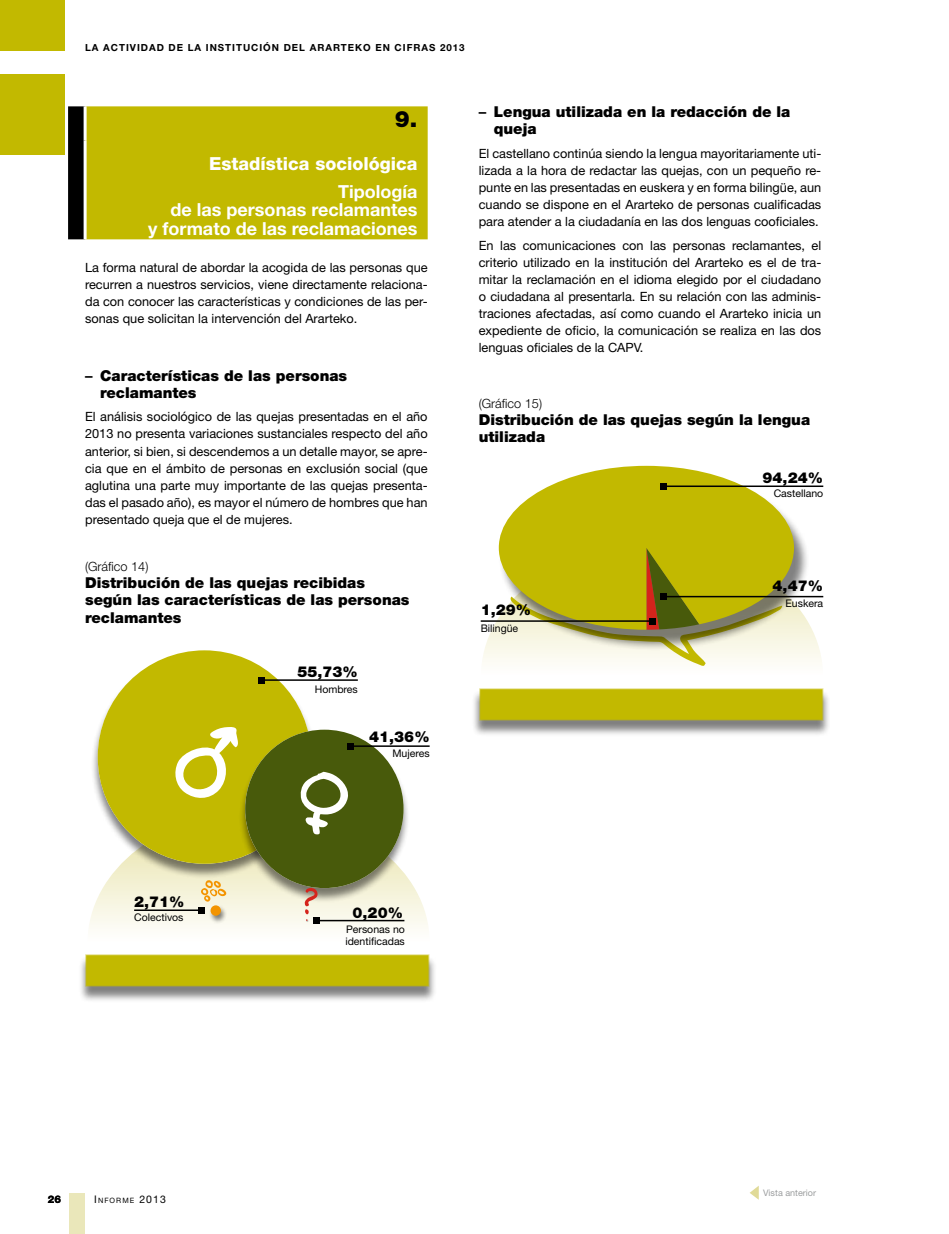
<style>
.page{position:relative;width:949px;height:1234px;background:#fff}
.page>*{position:absolute;margin:0;border:0;box-sizing:border-box;transform-origin:0 0}
.t1{font:900 22.5px "Helvetica Neue LT Std";color:#000}
.t2{font:700 18px/18.8px "Helvetica Neue LT Std";color:#fff;text-align:right}
.t3{font:800 18px "Helvetica Neue LT Std";color:#fff}
.t4{font:900 15px/17.1px "Helvetica Neue LT Std";color:#000}
.t5{font:12.75px/17.1px "Helvetica Neue LT Std";color:#000;text-align:justify}
.t6{font:300 12.75px "Helvetica Neue LT Std";color:#000}
.t7{font:10.5px/12.6px "Helvetica Neue LT Std";color:#000}
.t8{font:800 10.5px "Helvetica Neue LT Std";color:#000}
.t9{font:700 9.75px "Helvetica Neue LT Std";letter-spacing:.1em;color:#000}
.t10{font:9px "Helvetica Neue LT Std";color:#9c9e9f}
.t11{font:7.35px "Helvetica Neue LT Std";letter-spacing:.145em;color:#000}
.s1{font-weight:500}
.s2{font-size:10.5px}
</style>
<div class="page">
<div style="left:68px;top:106px;width:359px;height:133px;background:#c2b900"></div>
<hr style="left:84px;top:106px;width:3px;height:34px;background:#fff">
<hr style="left:84px;top:140px;width:3px;height:99px;background:#fff">
<div style="left:98px;top:650px;width:213px;height:213px;background:#c2b900;border-radius:50%"></div>
<div style="left:78px;top:955px;width:358px;height:47px;background:#000;opacity:.5"></div>
<div style="left:85px;top:954px;width:344px;height:32px;background:#c2b900"></div>
<hr style="left:261px;top:679px;width:97px;height:1px;background:#000">
<svg style="left:258px;top:677px;width:6px;height:6px"></svg>
<svg style="left:89px;top:726px;width:340px;height:202px"></svg>
<div style="left:471px;top:689px;width:359px;height:47px;background:#000;opacity:.5"></div>
<div style="left:478px;top:688px;width:345px;height:32px;background:#c2b900"></div>
<div style="left:498px;top:470px;width:311px;height:180px;background:#000;opacity:.5"></div>
<svg style="left:498px;top:465px;width:295px;height:79px;fill:#c2b900"></svg>
<hr style="left:663px;top:485px;width:160px;height:2px;background:#000">
<svg style="left:660px;top:483px;width:6px;height:6px"></svg>
<hr style="left:663px;top:595px;width:160px;height:2px;background:#000">
<hr style="left:480px;top:620px;width:172px;height:1px;background:#000">
<svg style="left:481px;top:544px;width:341px;height:122px"></svg>
<div style="left:69px;top:1192px;width:16px;height:41px;background:#eae7ba"></div>
<div style="left:0;top:0;width:65px;height:51px;background:#c2b900"></div>
<div style="left:0;top:74px;width:65px;height:80px;background:#c2b900"></div>
<svg style="left:749px;top:1186px;width:9px;height:13px"></svg>
<p class="t9" style="left:85px;top:41px;width:381px">LA ACTIVIDAD DE LA INSTITUCIÓN DEL ARARTEKO EN CIFRAS 2013</p>
<h1 class="t1" style="left:395px;top:105px;width:24px">9.</h1>
<h2 class="t3" style="left:209px;top:153px;width:210px">Estadística sociológica</h2>
<h2 class="t2" style="left:148px;top:181px;width:270px">Tipología<br>de las personas reclamantes<br>y formato de las reclamaciones</h2>
<p class="t5" style="left:85px;top:258px;width:344px">La forma natural de abordar la acogida de las personas que recurren a nuestros servicios, viene directamente relaciona&shy;da con conocer las características y condiciones de las per&shy;sonas que solicitan la intervención del Ararteko.</p>
<p class="t4" style="left:100px;top:366px;width:248px;text-indent:-15px"><span class="s1">–</span> Características de las personas reclamantes</p>
<p class="t5" style="left:85px;top:408px;width:344px">El análisis sociológico de las quejas presentadas en el año 2013 no presenta variaciones sustanciales respecto del año anterior, si bien, si descendemos a un detalle mayor, se apre&shy;cia que en el ámbito de personas en exclusión social (que aglutina una parte muy importante de las quejas presenta&shy;das el pasado año), es mayor el número de hombres que han presentado queja que el de mujeres.</p>
<p class="t6" style="left:85px;top:558px;width:65px">(Gráfico 14)</p>
<p class="t4" style="left:85px;top:574px;width:326px">Distribución de las quejas recibidas según las características de las personas reclamantes</p>
<p class="t4" style="left:297px;top:662px;width:62px">55,73%</p>
<p class="t7" style="left:315px;top:682px;width:44px">Hombres</p>
<p class="t4" style="left:369px;top:728px;width:62px">41,36%</p>
<p class="t7" style="left:392px;top:746px;width:39px">Mujeres</p>
<p class="t4" style="left:493px;top:103px;width:298px;text-indent:-15px"><span class="s1">–</span> Lengua utilizada en la redacción de la queja</p>
<p class="t5" style="left:478px;top:144px;width:344px">El castellano continúa siendo la lengua mayoritariamente uti&shy;lizada a la hora de redactar las quejas, con un pequeño re&shy;punte en las presentadas en euskera y en forma bilingüe, aun cuando se dispone en el Ararteko de personas cualificadas para atender a la ciudadanía en las dos lenguas cooficiales.</p>
<p class="t5" style="left:478px;top:236px;width:344px">En las comunicaciones con las personas reclamantes, el criterio utilizado en la institución del Ararteko es el de tra&shy;mitar la reclamación en el idioma elegido por el ciudadano o ciudadana al presentarla. En su relación con las adminis&shy;traciones afectadas, así como cuando el Ararteko inicia un expediente de oficio, la comunicación se realiza en las dos lenguas oficiales de la CAPV.</p>
<p class="t6" style="left:478px;top:395px;width:65px">(Gráfico 15)</p>
<p class="t4" style="left:478px;top:411px;width:333px">Distribución de las quejas según la lengua utilizada</p>
<p class="t4" style="left:762px;top:469px;width:62px">94,24%</p>
<p class="t4" style="left:480px;top:601px;width:52px">1,29%</p>
<p class="t7" style="left:480px;top:621px;width:39px">Bilingüe</p>
<p class="t7" style="left:773px;top:486px;width:51px">Castellano</p>
<p class="t4" style="left:772px;top:577px;width:52px">4,47%</p>
<p class="t7" style="left:785px;top:597px;width:39px">Euskera</p>
<p class="t4" style="left:134px;top:892px;width:52px">2,71%</p>
<p class="t7" style="left:134px;top:910px;width:51px">Colectivos</p>
<p class="t4" style="left:352px;top:903px;width:52px">0,20%</p>
<p class="t7" style="left:345px;top:922px;width:61px">Personas no identificadas</p>
<p class="t8" style="left:48px;top:1192px;width:15px">26</p>
<p class="t11" style="left:94px;top:1195px;width:73px"><span class="s2">I</span>NFORME <span class="s2">2013</span></p>
<p class="t10" style="left:763px;top:1187px;width:54px">Vista anterior</p>
</div>
